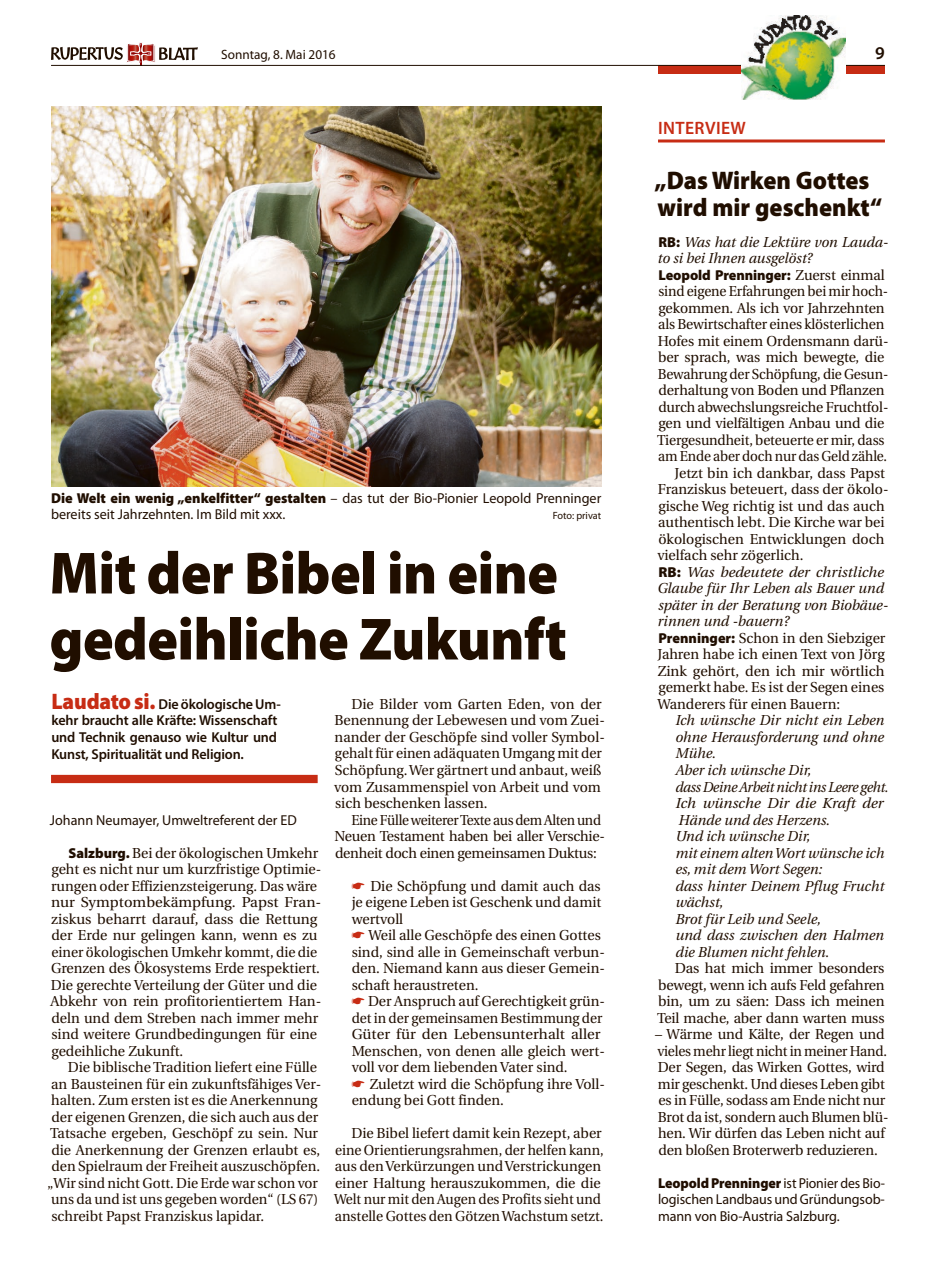
<style>
.page{position:relative;width:936px;height:1263px;background:#fff}
.page>*{position:absolute;margin:0;border:0;box-sizing:border-box;transform-origin:0 0}
.t1{font:900 60px/66px "Myriad Pro";letter-spacing:-.01em;color:#200e00;scale:.95 1}
.t2{font:900 25.5px/27px "Myriad Pro";color:#200e00;scale:.95 1}
.t3{font:600 18px "Myriad Pro";letter-spacing:.02em;color:#c72c14}
.t4{font:600 18px "Myriad Pro";color:#200e00}
.t5{font:14.4px/16.5px "Utopia";color:#200e00}
.t6{font:italic 14.4px/16.5px "Utopia";color:#200e00}
.t7{font:14.4px/16.5px "Myriad Pro";color:#200e00}
.t8{font:600 14.4px/16.5px "Myriad Pro";letter-spacing:-.01em;color:#200e00}
.t9{font:14.4px/16.5px "Utopia";color:#200e00;scale:.93 1}
.t10{font:14.4px/16.5px "Myriad Pro";color:#200e00;text-align:justify;scale:.96 1}
.t11{font:14.4px "Utopia";color:#200e00;scale:.95 1}
.t12{font:14.4px "Utopia";color:#200e00;scale:.94 1}
.t13{font:900 14.4px "Myriad Pro";letter-spacing:-.01em;color:#200e00}
.t14{font:13.5px "Myriad Pro";color:#200e00}
.t15{font:10.5px "Myriad Pro";color:#200e00}
.s1{font-weight:900}
.s2{font-weight:900;font-size:22.5px;color:#c72c14}
.s3{font-family:"Myriad Pro";font-weight:900}
.s4{color:#c72c14}
.s5{font-family:"Myriad Pro";font-weight:900;font-style:normal}
.s6{font-family:"Utopia";font-weight:400}
</style>
<div class="page">
<svg style="left:51px;top:43px;width:147px;height:22px"></svg>
<div style="left:658px;top:65px;width:226px;height:9px;background:#c72c14"></div>
<hr style="left:51px;top:65px;width:833px;height:1px;background:#200e00">
<div style="left:51px;top:775px;width:266px;height:8px;background:#c72c14"></div>
<hr style="left:658px;top:139px;width:226px;height:3px;background:#c72c14">
<img style="left:741px;top:16px;width:104px;height:84px">
<img style="left:51px;top:107px;width:550px;height:379px">
<p class="t14" style="left:221px;top:46px;width:116px">Sonntag, 8. Mai 2016</p>
<p class="t4" style="left:875px;top:42px;width:11px">9</p>
<p class="t7" style="left:51px;top:489px;width:551px"><span class="s1">Die Welt ein wenig „enkelfitter“ gestalten</span> – das tut der Bio-Pionier Leopold Prenninger bereits seit Jahrzehnten. Im Bild mit xxx.</p>
<p class="t15" style="left:552px;top:509px;width:50px">Foto: privat</p>
<h1 class="t1" style="left:49px;top:538px;width:546px">Mit der Bibel in eine gedeihliche Zukunft</h1>
<p class="t8" style="left:51px;top:695px;width:231px"><span class="s2">Laudato si.</span> Die ökologische Um&shy;kehr braucht alle Kräfte: Wissenschaft und Technik genauso wie Kultur und Kunst, Spiritualität und Religion.</p>
<p class="t7" style="left:50px;top:811px;width:248px">Johann Neumayer, Umweltreferent der ED</p>
<p class="t5" style="left:51px;top:845px;width:272px;text-indent:18px"><span class="s3">Salzburg.</span> Bei der ökologischen Umkehr geht es nicht nur um kurzfristige Optimie&shy;rungen oder Effizienzsteigerung. Das wäre nur Symptombekämpfung. Papst Fran&shy;ziskus beharrt darauf, dass die Rettung der Erde nur gelingen kann, wenn es zu einer ökologischen Umkehr kommt, die die Grenzen des Ökosystems Erde respektiert.<br>Die gerechte Verteilung der Güter und die Abkehr von rein profitorientiertem Han&shy;deln und dem Streben nach immer mehr sind weitere Grundbedingungen für eine gedeihliche Zukunft.</p>
<p class="t5" style="left:47px;top:1059px;width:275px;text-indent:21px">Die biblische Tradition liefert eine Fülle an Bausteinen für ein zukunftsfähiges Ver&shy;halten. Zum ersten ist es die Anerkennung der eigenen Grenzen, die sich auch aus der Tatsache ergeben, Geschöpf zu sein. Nur die Anerkennung der Grenzen erlaubt es, den Spielraum der Freiheit auszuschöpfen. „Wir sind nicht Gott. Die Erde war schon vor uns da und ist uns gegeben worden“ (LS 67) schreibt Papst Franziskus lapidar.</p>
<p class="t5" style="left:334px;top:696px;width:272px;text-indent:17px">Die Bilder vom Garten Eden, von der Benennung der Lebewesen und vom Zuei&shy;nander der Geschöpfe sind voller Symbol&shy;gehalt für einen adäquaten Umgang mit der Schöpfung. Wer gärtnert und anbaut, weiß vom Zusammenspiel von Arbeit und vom sich beschenken lassen.</p>
<p class="t9" style="left:334px;top:812px;width:292px;text-indent:17px">Eine Fülle weiterer Texte aus dem Alten und<br>Neuen Testament haben bei aller Verschie&shy;denheit doch einen gemeinsamen Duktus:</p>
<p class="t5" style="left:351px;top:878px;width:255px"><span class="s4">☛</span> Die Schöpfung und damit auch das je eigene Leben ist Geschenk und damit wertvoll<br><span class="s4">☛</span> Weil alle Geschöpfe des einen Gottes sind, sind alle in Gemeinschaft verbun&shy;den. Niemand kann aus dieser Gemein&shy;schaft heraustreten.<br><span class="s4">☛</span> Der Anspruch auf Gerechtigkeit grün&shy;det in der gemeinsamen Bestimmung der Güter für den Lebensunterhalt aller Menschen, von denen alle gleich wert&shy;voll vor dem liebenden Vater sind.<br><span class="s4">☛</span> Zuletzt wird die Schöpfung ihre Voll&shy;endung bei Gott finden.</p>
<p class="t5" style="left:334px;top:1125px;width:271px;text-indent:17px">Die Bibel liefert damit kein Rezept, aber eine Orientierungsrahmen, der helfen kann, aus den Verkürzungen und Verstrickungen einer Haltung herauszukommen, die die Welt nur mit den Augen des Profits sieht und anstelle Gottes den Götzen Wachstum setzt.</p>
<p class="t3" style="left:658px;top:116px;width:89px">INTERVIEW</p>
<h2 class="t2" style="left:654px;top:166px;width:241px">„Das Wirken Gottes wird mir geschenkt“</h2>
<p class="t6" style="left:657px;top:234px;width:232px"><span class="s5">RB:</span> Was hat die Lektüre von Lauda&shy;to si bei Ihnen ausgelöst?</p>
<p class="t13" style="left:658px;top:265px;width:228px">Leopold Prenninger: <span class="s6">Zuerst einmal</span></p>
<p class="t11" style="left:658px;top:284px;width:243px">sind eigene Erfahrungen bei mir hoch-</p>
<p class="t5" style="left:658px;top:300px;width:228px">gekommen. Als ich vor Jahrzehnten</p>
<p class="t5" style="left:658px;top:317px;width:228px">als Bewirtschafter eines klösterlichen</p>
<p class="t5" style="left:657px;top:333px;width:232px">Hofes mit einem Ordensmann darü-</p>
<p class="t5" style="left:658px;top:350px;width:228px">ber sprach, was mich bewegte, die</p>
<p class="t12" style="left:657px;top:366px;width:247px">Bewahrung der Schöpfung, die Gesun-</p>
<p class="t5" style="left:658px;top:383px;width:228px">derhaltung von Boden und Pflanzen</p>
<p class="t5" style="left:658px;top:399px;width:231px">durch abwechslungsreiche Fruchtfol-</p>
<p class="t5" style="left:658px;top:416px;width:227px">gen und vielfältigen Anbau und die</p>
<p class="t11" style="left:657px;top:432px;width:241px">Tiergesundheit, beteuerte er mir, dass</p>
<p class="t12" style="left:658px;top:449px;width:245px">am Ende aber doch nur das Geld zähle.</p>
<p class="t5" style="left:674px;top:465px;width:212px">Jetzt bin ich dankbar, dass Papst</p>
<p class="t5" style="left:657px;top:482px;width:232px">Franziskus beteuert, dass der ökolo-</p>
<p class="t5" style="left:658px;top:498px;width:228px">gische Weg richtig ist und das auch</p>
<p class="t5" style="left:658px;top:515px;width:228px">authentisch lebt. Die Kirche war bei</p>
<p class="t5" style="left:658px;top:531px;width:227px">ökologischen Entwicklungen doch</p>
<p class="t5" style="left:657px;top:548px;width:148px">vielfach sehr zögerlich.</p>
<p class="t6" style="left:658px;top:564px;width:226px"><span class="s5">RB:</span> Was bedeutete der christliche</p>
<p class="t6" style="left:657px;top:580px;width:228px">Glaube für Ihr Leben als Bauer und</p>
<p class="t6" style="left:657px;top:597px;width:232px">später in der Beratung von Biobäue-</p>
<p class="t6" style="left:657px;top:613px;width:133px">rinnen und -bauern?</p>
<p class="t5" style="left:658px;top:630px;width:228px"><span class="s3">Prenninger:</span> Schon in den Siebziger</p>
<p class="t5" style="left:657px;top:647px;width:228px">Jahren habe ich einen Text von Jörg</p>
<p class="t5" style="left:657px;top:663px;width:228px">Zink gehört, den ich mir wörtlich</p>
<p class="t5" style="left:658px;top:680px;width:228px">gemerkt habe. Es ist der Segen eines</p>
<p class="t5" style="left:657px;top:696px;width:184px">Wanderers für einen Bauern:</p>
<p class="t6" style="left:675px;top:712px;width:215px">Ich wünsche Dir nicht ein Leben ohne Herausforderung und ohne<br>Mühe.<br>Aber ich wünsche Dir,<br>dass Deine Arbeit nicht ins Leere geht.<br>Ich wünsche Dir die Kraft der<br>Hände und des Herzens.<br>Und ich wünsche Dir,<br>mit einem alten Wort wünsche ich es, mit dem Wort Segen:<br>dass hinter Deinem Pflug Frucht wächst,<br>Brot für Leib und Seele,<br>und dass zwischen den Halmen die Blumen nicht fehlen.</p>
<p class="t5" style="left:657px;top:960px;width:229px;text-align:justify;text-indent:18px">Das hat mich immer besonders bewegt, wenn ich aufs Feld gefahren bin, um zu säen: Dass ich meinen Teil mache, aber dann warten muss</p>
<p class="t5" style="left:655px;top:1026px;width:235px">– Wärme und Kälte, der Regen und vieles mehr liegt nicht in meiner Hand.<br>Der Segen, das Wirken Gottes, wird mir geschenkt. Und dieses Leben gibt es in Fülle, sodass am Ende nicht nur Brot da ist, sondern auch Blumen blü&shy;hen. Wir dürfen das Leben nicht auf den bloßen Broterwerb reduzieren.</p>
<p class="t10" style="left:658px;top:1174px;width:238px"><span class="s1">Leopold Prenninger</span> ist Pionier des Bio&shy;logischen Landbaus und Gründungsob&shy;mann von Bio-Austria Salzburg.</p>
</div>
